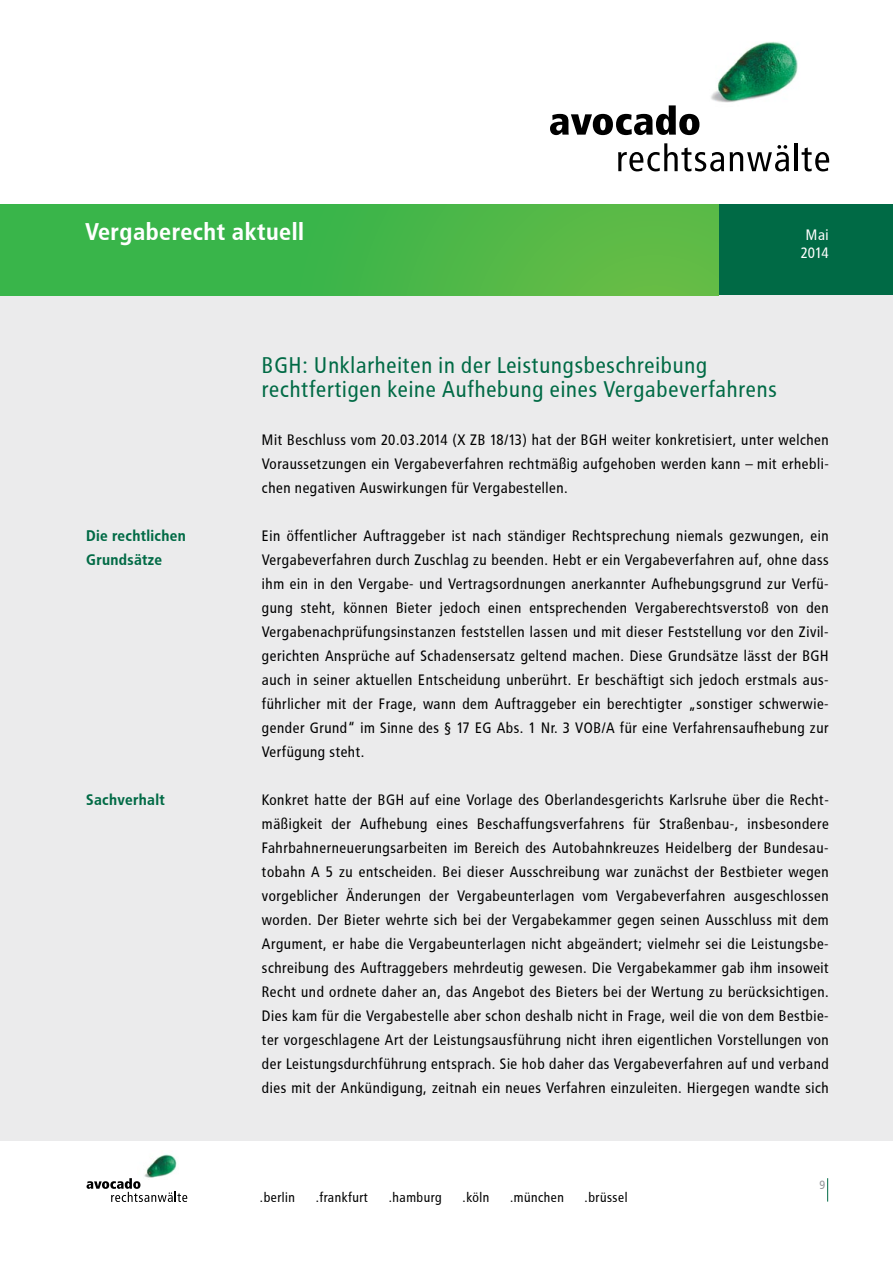
<style>
.page{position:relative;width:893px;height:1263px;background:#fff}
.page>*{position:absolute;margin:0;border:0;box-sizing:border-box;transform-origin:0 0}
.t1{font:700 24px "Avocado";color:#fff}
.t2{font:22.5px/24px "Avocado";color:#006a45}
.t3{font:700 15.3px/24px "Avocado";color:#006a45}
.t4{font:15px/24px "Avocado";color:#000;text-align:justify}
.t5{font:15px/18px "Avocado";letter-spacing:-.04em;color:#fff;text-align:center}
.t6{font:13.5px "Avocado";color:#000}
.t7{font:12px "Avocado";color:#97999c}
</style>
<div class="page">
<img style="left:711px;top:42px;width:87px;height:61px">
<svg style="left:550px;top:105px;width:149px;height:30px"></svg>
<svg style="left:618px;top:143px;width:106px;height:28px"></svg>
<svg style="left:730px;top:145px;width:59px;height:26px"></svg>
<hr style="left:795px;top:143px;width:3px;height:28px;background:#000">
<svg style="left:802px;top:147px;width:27px;height:24px"></svg>
<div style="left:719px;top:204px;width:174px;height:92px;background:#006a45"></div>
<svg style="left:827px;top:1178px;width:1px;height:23px"></svg>
<div style="left:0;top:296px;width:893px;height:845px;background:#ebebec"></div>
<img style="left:144px;top:1154px;width:33px;height:24px">
<svg style="left:87px;top:1178px;width:100px;height:24px"></svg>
<div style="left:0;top:204px;width:719px;height:92px;background:linear-gradient(to right,#2eb34b,#61bb46)"></div>
<h1 class="t1" style="left:85px;top:218px;width:221px">Vergaberecht aktuell</h1>
<p class="t5" style="left:801px;top:226px;width:30px">Mai<br>2014</p>
<p class="t3" style="left:86px;top:523px;width:102px">Die rechtlichen<br>Grundsätze</p>
<p class="t3" style="left:86px;top:787px;width:80px">Sachverhalt</p>
<h2 class="t2" style="left:262px;top:353px;width:517px">BGH: Unklarheiten in der Leistungsbeschreibung rechtfertigen keine Aufhebung eines Vergabeverfahrens</h2>
<p class="t4" style="left:262px;top:427px;width:569px">Mit Beschluss vom 20.03.2014 (X ZB 18/13) hat der BGH weiter konkretisiert, unter welchen Voraussetzungen ein Vergabeverfahren rechtmäßig aufgehoben werden kann – mit erhebli&shy;chen negativen Auswirkungen für Vergabestellen.</p>
<p class="t4" style="left:262px;top:523px;width:569px">Ein öffentlicher Auftraggeber ist nach ständiger Rechtsprechung niemals gezwungen, ein Vergabeverfahren durch Zuschlag zu beenden. Hebt er ein Vergabeverfahren auf, ohne dass ihm ein in den Vergabe- und Vertragsordnungen anerkannter Aufhebungsgrund zur Verfü&shy;gung steht, können Bieter jedoch einen entsprechenden Vergaberechtsverstoß von den Vergabenachprüfungsinstanzen feststellen lassen und mit dieser Feststellung vor den Zivil&shy;gerichten Ansprüche auf Schadensersatz geltend machen. Diese Grundsätze lässt der BGH auch in seiner aktuellen Entscheidung unberührt. Er beschäftigt sich jedoch erstmals aus&shy;führlicher mit der Frage, wann dem Auftraggeber ein berechtigter „sonstiger schwerwie&shy;gender Grund“ im Sinne des § 17 EG Abs. 1 Nr. 3 VOB/A für eine Verfahrensaufhebung zur Verfügung steht.</p>
<p class="t4" style="left:262px;top:787px;width:569px">Konkret hatte der BGH auf eine Vorlage des Oberlandesgerichts Karlsruhe über die Recht&shy;mäßigkeit der Aufhebung eines Beschaffungsverfahrens für Straßenbau-, insbesondere Fahrbahnerneuerungsarbeiten im Bereich des Autobahnkreuzes Heidelberg der Bundesau&shy;tobahn A 5 zu entscheiden. Bei dieser Ausschreibung war zunächst der Bestbieter wegen vorgeblicher Änderungen der Vergabeunterlagen vom Vergabeverfahren ausgeschlossen worden. Der Bieter wehrte sich bei der Vergabekammer gegen seinen Ausschluss mit dem Argument, er habe die Vergabeunterlagen nicht abgeändert; vielmehr sei die Leistungsbe&shy;schreibung des Auftraggebers mehrdeutig gewesen. Die Vergabekammer gab ihm insoweit Recht und ordnete daher an, das Angebot des Bieters bei der Wertung zu berücksichtigen.<br>Dies kam für die Vergabestelle aber schon deshalb nicht in Frage, weil die von dem Bestbie&shy;ter vorgeschlagene Art der Leistungsausführung nicht ihren eigentlichen Vorstellungen von der Leistungsdurchführung entsprach. Sie hob daher das Vergabeverfahren auf und verband dies mit der Ankündigung, zeitnah ein neues Verfahren einzuleiten. Hiergegen wandte sich</p>
<p class="t6" style="left:260px;top:1189px;width:37px">.berlin</p>
<p class="t6" style="left:316px;top:1189px;width:54px">.frankfurt</p>
<p class="t6" style="left:389px;top:1189px;width:55px">.hamburg</p>
<p class="t6" style="left:463px;top:1189px;width:29px">.köln</p>
<p class="t6" style="left:510px;top:1189px;width:56px">.münchen</p>
<p class="t6" style="left:585px;top:1189px;width:45px">.brüssel</p>
<p class="t7" style="left:819px;top:1178px;width:8px">9</p>
</div>
